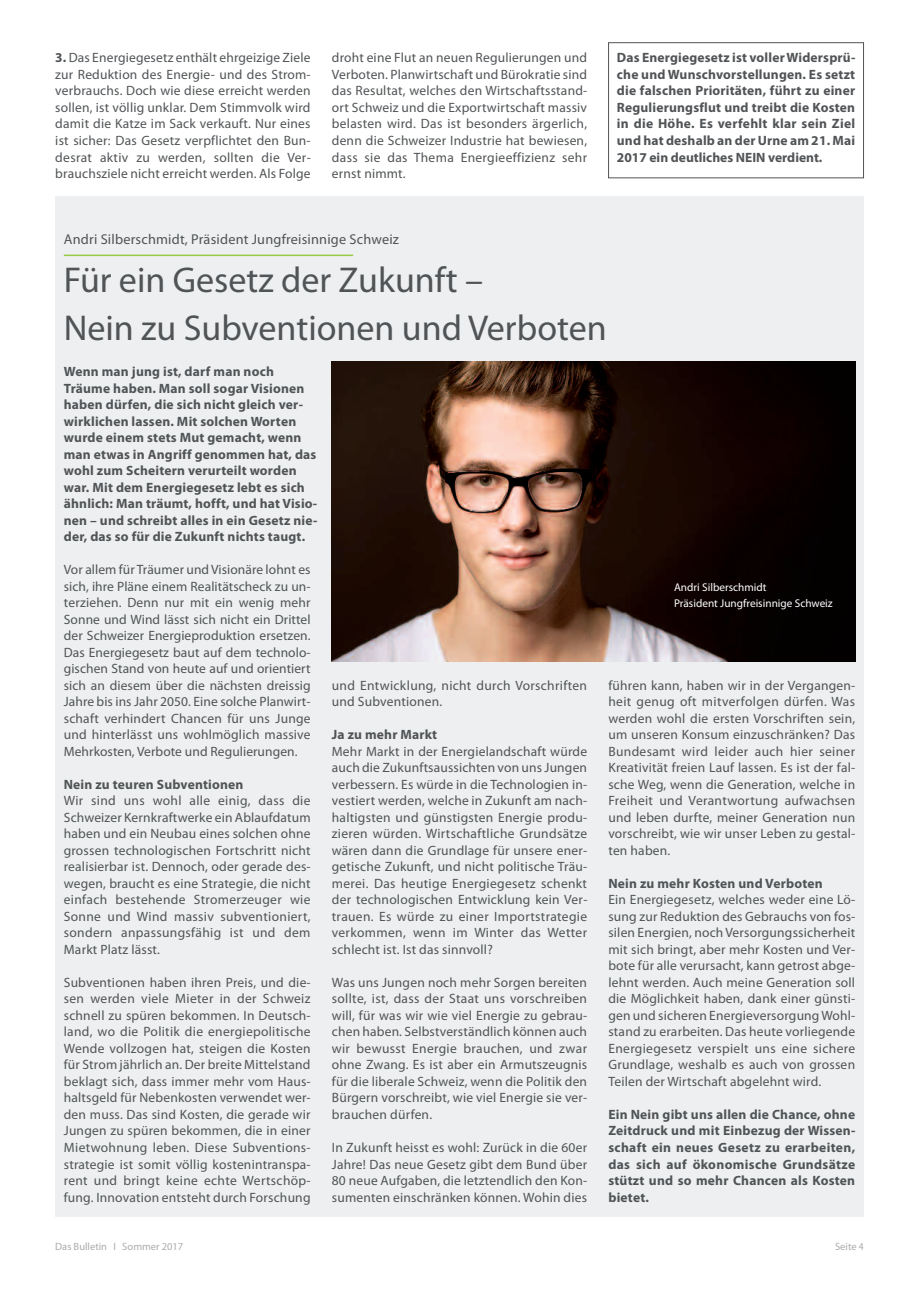
<style>
.page{position:relative;width:919px;height:1289px;background:#fff}
.page>*{position:absolute;margin:0;border:0;box-sizing:border-box;transform-origin:0 0}
.t1{font:36px/48px "Myriad Pro";color:#515456}
.t2{font:14.25px "Myriad Pro";letter-spacing:.015em;color:#515456}
.t3{font:13.5px/16.5px "Myriad Pro";letter-spacing:.015em;color:#515456;text-align:justify}
.t4{font:700 13.5px/16.5px "Myriad Pro";letter-spacing:.015em;color:#515456;text-align:justify}
.t5{font:11.25px/16.5px "Myriad Pro";color:#fff}
.t6{font:10.5px "Myriad Pro";color:#acabad}
.s1{font-weight:700}
</style>
<div class="page">
<div style="left:55px;top:196px;width:808px;height:1020px;background:#edeff0"></div>
<img style="left:332px;top:361px;width:523px;height:300px">
<hr style="left:64px;top:254px;width:289px;height:2px;background:#97ca46">
<p class="t3" style="left:55px;top:51px;width:257px"><span class="s1">3.</span> Das Energiegesetz enthält ehrgeizige Ziele zur Reduktion des Energie- und des Strom&shy;verbrauchs. Doch wie diese erreicht werden sollen, ist völlig unklar. Dem Stimmvolk wird damit die Katze im Sack verkauft. Nur eines ist sicher: Das Gesetz verpflichtet den Bun&shy;desrat aktiv zu werden, sollten die Ver&shy;brauchsziele nicht erreicht werden. Als Folge</p>
<p class="t3" style="left:332px;top:51px;width:257px">droht eine Flut an neuen Regulierungen und Verboten. Planwirtschaft und Bürokratie sind das Resultat, welches den Wirtschaftsstand&shy;ort Schweiz und die Exportwirtschaft massiv belasten wird. Das ist besonders ärgerlich, denn die Schweizer Industrie hat bewiesen, dass sie das Thema Energieeffizienz sehr ernst nimmt.</p>
<p class="t4" style="left:617px;top:51px;width:240px">Das Energiegesetz ist vollerWidersprü&shy;che und Wunschvorstellungen. Es setzt die falschen Prioritäten, führt zu einer Regulierungsflut und treibt die Kosten in die Höhe. Es verfehlt klar sein Ziel und hat deshalb an der Urne am 21. Mai 2017 ein deutliches NEIN verdient.</p>
<p class="t2" style="left:64px;top:234px;width:337px">Andri Silberschmidt, Präsident Jungfreisinnige Schweiz</p>
<h1 class="t1" style="left:64px;top:259px;width:544px">Für ein Gesetz der Zukunft –<br>Nein zu Subventionen und Verboten</h1>
<p class="t4" style="left:64px;top:364px;width:255px;text-align:left">Wenn man jung ist, darf man noch Träume haben. Man soll sogar Visionen haben dürfen, die sich nicht gleich ver&shy;wirklichen lassen. Mit solchen Worten wurde einem stets Mut gemacht, wenn man etwas in Angriff genommen hat, das wohl zum Scheitern verurteilt worden war. Mit dem Energiegesetz lebt es sich ähnlich: Man träumt, hofft, und hat Visio&shy;nen – und schreibt alles in ein Gesetz nie&shy;der, das so für die Zukunft nichts taugt.</p>
<p class="t3" style="left:64px;top:562px;width:248px">Vor allem für Träumer und Visionäre lohnt es sich, ihre Pläne einem Realitätscheck zu un&shy;terziehen. Denn nur mit ein wenig mehr Sonne und Wind lässt sich nicht ein Drittel der Schweizer Energieproduktion ersetzen.<br>Das Energiegesetz baut auf dem technolo&shy;gischen Stand von heute auf und orientiert sich an diesem über die nächsten dreissig Jahre bis ins Jahr 2050. Eine solche Planwirt&shy;schaft verhindert Chancen für uns Junge und hinterlässt uns wohlmöglich massive Mehrkosten, Verbote und Regulierungen.</p>
<p class="t4" style="left:64px;top:777px;width:181px">Nein zu teuren Subventionen</p>
<p class="t3" style="left:64px;top:793px;width:248px">Wir sind uns wohl alle einig, dass die Schweizer Kernkraftwerke ein Ablaufdatum haben und ein Neubau eines solchen ohne grossen technologischen Fortschritt nicht realisierbar ist. Dennoch, oder gerade des&shy;wegen, braucht es eine Strategie, die nicht einfach bestehende Stromerzeuger wie Sonne und Wind massiv subventioniert, sondern anpassungsfähig ist und dem Markt Platz lässt.</p>
<p class="t3" style="left:64px;top:975px;width:248px">Subventionen haben ihren Preis, und die&shy;sen werden viele Mieter in der Schweiz schnell zu spüren bekommen. In Deutsch&shy;land, wo die Politik die energiepolitische Wende vollzogen hat, steigen die Kosten für Strom jährlich an. Der breite Mittelstand beklagt sich, dass immer mehr vom Haus&shy;haltsgeld für Nebenkosten verwendet wer&shy;den muss. Das sind Kosten, die gerade wir Jungen zu spüren bekommen, die in einer Mietwohnung leben. Diese Subventions&shy;strategie ist somit völlig kostenintranspa&shy;rent und bringt keine echte Wertschöp&shy;fung. Innovation entsteht durch Forschung</p>
<p class="t3" style="left:332px;top:678px;width:257px">und Entwicklung, nicht durch Vorschriften und Subventionen.</p>
<p class="t4" style="left:332px;top:727px;width:107px">Ja zu mehr Markt</p>
<p class="t3" style="left:332px;top:744px;width:257px">Mehr Markt in der Energielandschaft würde auch die Zukunftsaussichten von uns Jungen verbessern. Es würde in die Technologien in&shy;vestiert werden, welche in Zukunft am nach&shy;haltigsten und günstigsten Energie produ&shy;zieren würden. Wirtschaftliche Grundsätze wären dann die Grundlage für unsere ener&shy;getische Zukunft, und nicht politische Träu&shy;merei. Das heutige Energiegesetz schenkt der technologischen Entwicklung kein Ver&shy;trauen. Es würde zu einer Importstrategie verkommen, wenn im Winter das Wetter schlecht ist. Ist das sinnvoll?</p>
<p class="t3" style="left:332px;top:975px;width:257px">Was uns Jungen noch mehr Sorgen bereiten sollte, ist, dass der Staat uns vorschreiben will, für was wir wie viel Energie zu gebrau&shy;chen haben. Selbstverständlich können auch wir bewusst Energie brauchen, und zwar ohne Zwang. Es ist aber ein Armutszeugnis für die liberale Schweiz, wenn die Politik den Bürgern vorschreibt, wie viel Energie sie ver&shy;brauchen dürfen.</p>
<p class="t3" style="left:332px;top:1140px;width:257px">In Zukunft heisst es wohl: Zurück in die 60er Jahre! Das neue Gesetz gibt dem Bund über 80 neue Aufgaben, die letztendlich den Kon&shy;sumenten einschränken können. Wohin dies</p>
<p class="t5" style="left:674px;top:579px;width:160px">Andri Silberschmidt<br>Präsident Jungfreisinnige Schweiz</p>
<p class="t3" style="left:608px;top:678px;width:248px">führen kann, haben wir in der Vergangen&shy;heit genug oft mitverfolgen dürfen. Was werden wohl die ersten Vorschriften sein, um unseren Konsum einzuschränken? Das Bundesamt wird leider auch hier seiner Kreativität freien Lauf lassen. Es ist der fal&shy;sche Weg, wenn die Generation, welche in Freiheit und Verantwortung aufwachsen und leben durfte, meiner Generation nun vorschreibt, wie wir unser Leben zu gestal&shy;ten haben.</p>
<p class="t4" style="left:608px;top:876px;width:216px">Nein zu mehr Kosten und Verboten</p>
<p class="t3" style="left:608px;top:892px;width:248px">Ein Energiegesetz, welches weder eine Lö&shy;sung zur Reduktion des Gebrauchs von fos&shy;silen Energien, noch Versorgungssicherheit mit sich bringt, aber mehr Kosten und Ver&shy;bote für alle verursacht, kann getrost abge&shy;lehnt werden. Auch meine Generation soll die Möglichkeit haben, dank einer günsti&shy;gen und sicheren Energieversorgung Wohl&shy;stand zu erarbeiten. Das heute vorliegende Energiegesetz verspielt uns eine sichere Grundlage, weshalb es auch von grossen Teilen der Wirtschaft abgelehnt wird.</p>
<p class="t4" style="left:608px;top:1107px;width:248px">Ein Nein gibt uns allen die Chance, ohne Zeitdruck und mit Einbezug der Wissen&shy;schaft ein neues Gesetz zu erarbeiten, das sich auf ökonomische Grundsätze stützt und so mehr Chancen als Kosten bietet.</p>
<p class="t6" style="left:55px;top:1242px;width:129px">Das Bulletin I Sommer 2017</p>
<p class="t6" style="left:835px;top:1242px;width:30px">Seite 4</p>
</div>
